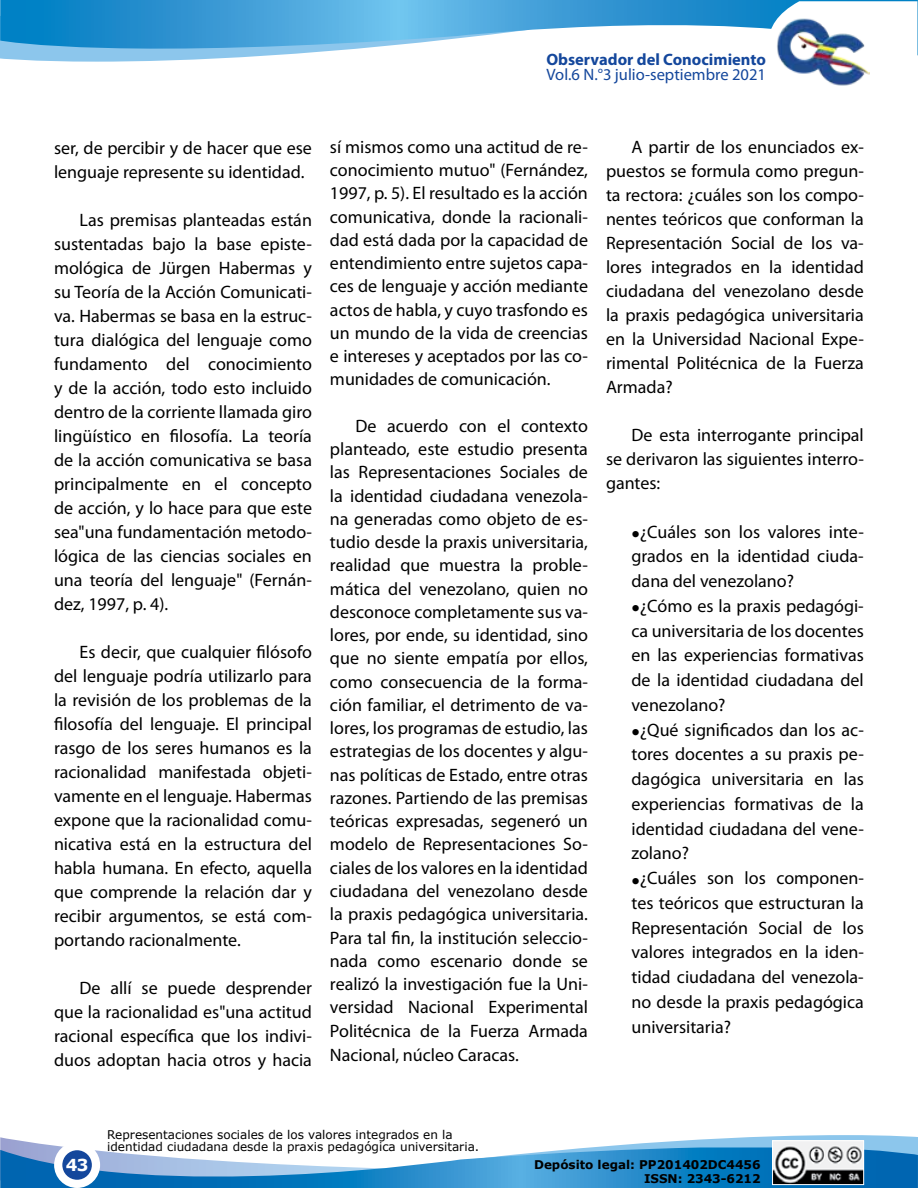
<style>
.page{position:relative;width:918px;height:1188px;background:#fff}
.page>*{position:absolute;margin:0;border:0;box-sizing:border-box;transform-origin:0 0}
.t1{font:18px/24px "Myriad Pro";color:#000;text-align:justify}
.t2{font:16.5px "Myriad Pro";color:#14479c}
.t3{font:700 16.5px "Myriad Pro";color:#14479c}
.t4{font:700 16.5px "Verdana";color:#fff}
.t5{font:12px/12px "Verdana";color:#000}
.t6{font:700 12px/14.4px "Verdana";color:#000;text-align:right}
.s1{font-size:30px}
</style>
<div class="page">
<svg style="left:0;top:1135px;width:918px;height:53px"></svg>
<svg style="left:0;top:0;width:918px;height:61px"></svg>
<svg style="left:753px;top:1px;width:164px;height:60px"></svg>
<div style="left:54px;top:1142px;width:46px;height:46px;background:#fff;border-radius:50%"></div>
<div style="left:62px;top:1150px;width:30px;height:30px;background:#14479c;border-radius:50%"></div>
<img style="left:775px;top:17px;width:95px;height:69px">
<img style="left:774px;top:1143px;width:88px;height:40px">
<div style="left:772px;top:1141px;width:92px;height:44px;border:1px solid #fff"></div>
<p class="t3" style="left:546px;top:48px;width:221px">Observador del Conocimiento</p>
<p class="t2" style="left:547px;top:64px;width:221px">Vol.6 N.°3 julio-septiembre 2021</p>
<p class="t1" style="left:54px;top:135px;width:259px">ser, de percibir y de hacer que ese lenguaje represente su identidad.</p>
<p class="t1" style="left:54px;top:207px;width:260px;text-indent:26px">Las premisas planteadas están sustentadas bajo la base episte&shy;mológica de Jürgen Habermas y su Teoría de la Acción Comunicati&shy;va. Habermas se basa en la estruc&shy;tura dialógica del lenguaje como fundamento del conocimiento y de la acción, todo esto incluido dentro de la corriente llamada giro lingüístico en filosofía. La teoría de la acción comunicativa se basa principalmente en el concepto de acción, y lo hace para que este sea"una fundamentación metodo&shy;lógica de las ciencias sociales en una teoría del lenguaje" (Fernán&shy;dez, 1997, p. 4).</p>
<p class="t1" style="left:54px;top:639px;width:260px;text-indent:26px">Es decir, que cualquier filósofo del lenguaje podría utilizarlo para la revisión de los problemas de la filosofía del lenguaje. El principal rasgo de los seres humanos es la racionalidad manifestada objeti&shy;vamente en el lenguaje. Habermas expone que la racionalidad comu&shy;nicativa está en la estructura del habla humana. En efecto, aquella que comprende la relación dar y recibir argumentos, se está com&shy;portando racionalmente.</p>
<p class="t1" style="left:54px;top:975px;width:260px;text-indent:26px">De allí se puede desprender que la racionalidad es"una actitud racional específica que los indivi&shy;duos adoptan hacia otros y hacia</p>
<p class="t1" style="left:330px;top:135px;width:260px;line-height:23.2px">sí mismos como una actitud de re&shy;conocimiento mutuo" (Fernández, 1997, p. 5). El resultado es la acción comunicativa, donde la racionali&shy;dad está dada por la capacidad de entendimiento entre sujetos capa&shy;ces de lenguaje y acción mediante actos de habla, y cuyo trasfondo es un mundo de la vida de creencias e intereses y aceptados por las co&shy;munidades de comunicación.</p>
<p class="t1" style="left:330px;top:414px;width:260px;line-height:23.2px;text-indent:26px">De acuerdo con el contexto planteado, este estudio presenta las Representaciones Sociales de la identidad ciudadana venezola&shy;na generadas como objeto de es&shy;tudio desde la praxis universitaria, realidad que muestra la proble&shy;mática del venezolano, quien no desconoce completamente sus va&shy;lores, por ende, su identidad, sino que no siente empatía por ellos, como consecuencia de la forma&shy;ción familiar, el detrimento de va&shy;lores, los programas de estudio, las estrategias de los docentes y algu&shy;nas políticas de Estado, entre otras razones. Partiendo de las premisas teóricas expresadas, segeneró un modelo de Representaciones So&shy;ciales de los valores en la identidad ciudadana del venezolano desde la praxis pedagógica universitaria.<br>Para tal fin, la institución seleccio&shy;nada como escenario donde se realizó la investigación fue la Uni&shy;versidad Nacional Experimental Politécnica de la Fuerza Armada Nacional, núcleo Caracas.</p>
<p class="t1" style="left:606px;top:135px;width:259px;text-indent:26px">A partir de los enunciados ex&shy;puestos se formula como pregun&shy;ta rectora: ¿cuáles son los compo&shy;nentes teóricos que conforman la Representación Social de los va&shy;lores integrados en la identidad ciudadana del venezolano desde la praxis pedagógica universitaria en la Universidad Nacional Expe&shy;rimental Politécnica de la Fuerza Armada?</p>
<p class="t1" style="left:606px;top:423px;width:259px;text-indent:26px">De esta interrogante principal se derivaron las siguientes interro&shy;gantes:</p>
<p class="t1" style="left:632px;top:519px;width:234px;line-height:24.8px"><span class="s1">•</span>¿Cuáles son los valores inte&shy;grados en la identidad ciuda&shy;dana del venezolano?</p>
<p class="t1" style="left:632px;top:593px;width:234px;line-height:24.8px"><span class="s1">•</span>¿Cómo es la praxis pedagógi&shy;ca universitaria de los docentes en las experiencias formativas de la identidad ciudadana del venezolano?</p>
<p class="t1" style="left:632px;top:717px;width:234px;line-height:24.8px"><span class="s1">•</span>¿Qué significados dan los ac&shy;tores docentes a su praxis pe&shy;dagógica universitaria en las experiencias formativas de la identidad ciudadana del vene&shy;zolano?</p>
<p class="t1" style="left:632px;top:866px;width:234px;line-height:24.8px"><span class="s1">•</span>¿Cuáles son los componen&shy;tes teóricos que estructuran la Representación Social de los valores integrados en la iden&shy;tidad ciudadana del venezola&shy;no desde la praxis pedagógica universitaria?</p>
<p class="t5" style="left:107px;top:1128px;width:374px">Representaciones sociales de los valores integrados en la identidad ciudadana desde la praxis pedagógica universitaria.</p>
<p class="t4" style="left:66px;top:1154px;width:24px">43</p>
<p class="t6" style="left:534px;top:1157px;width:228px">Depósito legal: PP201402DC4456<br>ISSN: 2343-6212</p>
</div>
